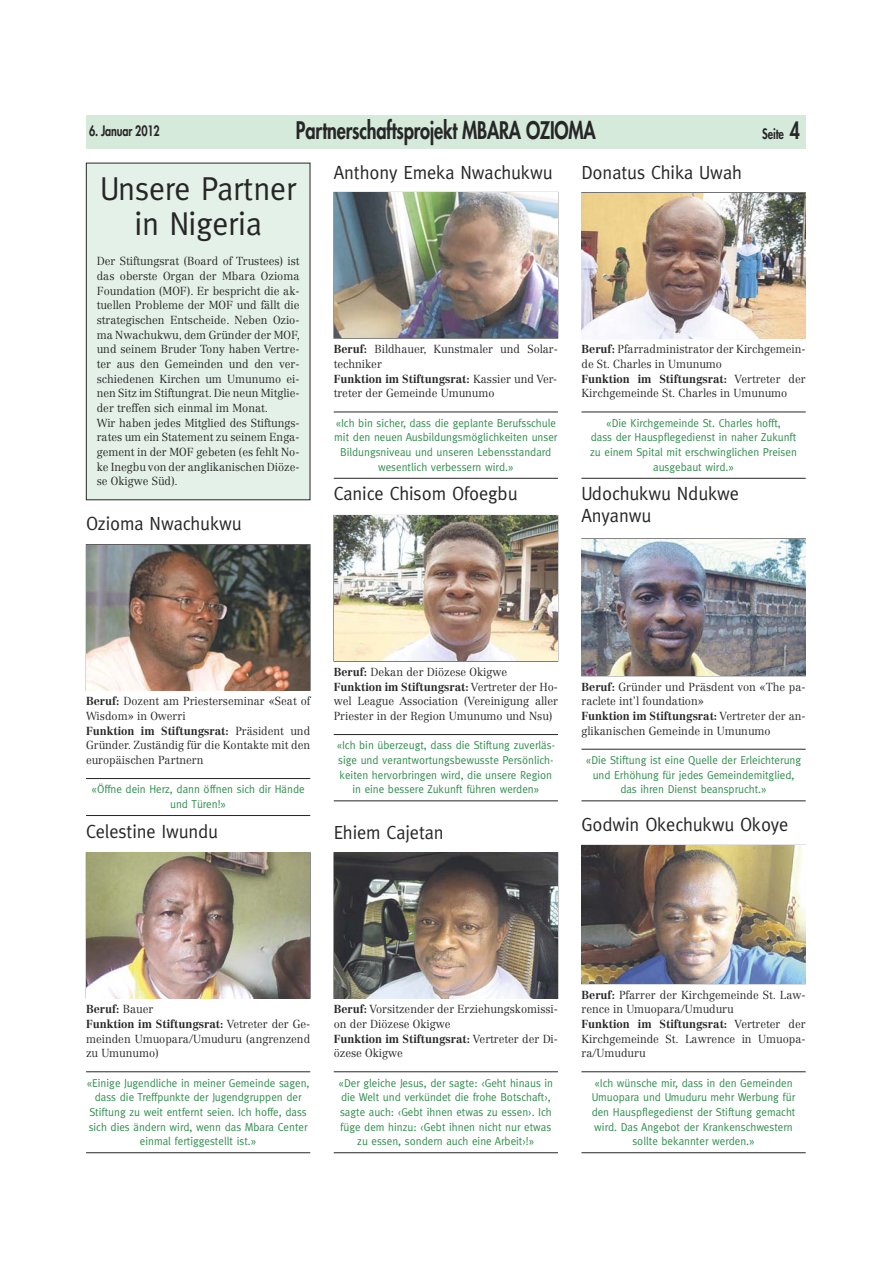
<style>
.page{position:relative;width:893px;height:1263px;background:#fff}
.page>*{position:absolute;margin:0;border:0;box-sizing:border-box;transform-origin:0 0}
.t1{font:33.15px/35.7px "Meta";letter-spacing:-.005em;color:#272627;text-align:center;scale:.96 1}
.t2{font:800 23.55px "Futura";letter-spacing:-.015em;color:#272627;scale:.77 1}
.t3{font:19.2px/21.6px "Meta";letter-spacing:-.005em;color:#272627;scale:.96 1}
.t4{font:800 14.1px "Futura";letter-spacing:-.015em;color:#272627;scale:.77 1}
.t5{font:300 11.55px/14.7px "Centennial LT Std";color:#272627;scale:.96 1}
.t6{font:11.55px/14.7px "Meta";color:#2f8d4d;text-align:center;scale:.96 1}
.s1{font-size:22.95px}
.s2{font-weight:700}
</style>
<div class="page">
<div style="left:86px;top:115px;width:719px;height:33px;background:#d6eadc"></div>
<div style="left:87px;top:163px;width:223px;height:337px;background:#e4f1e8"></div>
<div style="left:86px;top:163px;width:224px;height:337px;border:1px solid #272627"></div>
<svg style="left:86px;top:778px;width:225px;height:1px"></svg>
<svg style="left:86px;top:815px;width:225px;height:1px"></svg>
<img style="left:87px;top:545px;width:223px;height:145px">
<svg style="left:333px;top:734px;width:225px;height:1px"></svg>
<svg style="left:333px;top:800px;width:225px;height:2px"></svg>
<img style="left:334px;top:516px;width:223px;height:145px">
<svg style="left:581px;top:1071px;width:225px;height:1px"></svg>
<svg style="left:581px;top:1152px;width:225px;height:1px"></svg>
<img style="left:582px;top:846px;width:223px;height:137px">
<svg style="left:581px;top:749px;width:225px;height:1px"></svg>
<svg style="left:581px;top:800px;width:225px;height:2px"></svg>
<img style="left:582px;top:539px;width:223px;height:137px">
<svg style="left:333px;top:411px;width:225px;height:2px"></svg>
<svg style="left:333px;top:478px;width:225px;height:1px"></svg>
<img style="left:334px;top:193px;width:223px;height:145px">
<svg style="left:86px;top:1071px;width:225px;height:1px"></svg>
<svg style="left:86px;top:1152px;width:225px;height:1px"></svg>
<img style="left:87px;top:853px;width:223px;height:145px">
<svg style="left:581px;top:411px;width:225px;height:2px"></svg>
<svg style="left:581px;top:478px;width:225px;height:1px"></svg>
<img style="left:582px;top:193px;width:223px;height:145px">
<svg style="left:333px;top:1071px;width:225px;height:1px"></svg>
<svg style="left:333px;top:1152px;width:225px;height:1px"></svg>
<img style="left:334px;top:853px;width:223px;height:145px">
<p class="t4" style="left:89px;top:122px;width:93px">6. Januar 2012</p>
<h2 class="t2" style="left:296px;top:115px;width:391px">Partnerschaftsprojekt MBARA OZIOMA</h2>
<p class="t4" style="left:762px;top:125px;width:50px">Seite <span class="s1">4</span></p>
<h1 class="t1" style="left:100px;top:170px;width:206px">Unsere Partner in Nigeria</h1>
<p class="t5" style="left:97px;top:255px;width:213px">Der Stiftungsrat (Board of Trustees) ist das oberste Organ der Mbara Ozioma Foundation (MOF). Er bespricht die ak&shy;tuellen Probleme der MOF und fällt die strategischen Entscheide. Neben Ozio&shy;ma Nwachukwu, dem Gründer der MOF, und seinem Bruder Tony haben Vertre&shy;ter aus den Gemeinden und den ver&shy;schiedenen Kirchen um Umunumo ei&shy;nen Sitz im Stiftungrat. Die neun Mitglie&shy;der treffen sich einmal im Monat.<br>Wir haben jedes Mitglied des Stiftungs&shy;rates um ein Statement zu seinem Enga&shy;gement in der MOF gebeten (es fehlt No&shy;ke Inegbu von der anglikanischen Diöze&shy;se Okigwe Süd).</p>
<h3 class="t3" style="left:86px;top:512px;width:164px">Ozioma Nwachukwu</h3>
<h3 class="t3" style="left:581px;top:161px;width:169px">Donatus Chika Uwah</h3>
<h3 class="t3" style="left:334px;top:161px;width:229px">Anthony Emeka Nwachukwu</h3>
<p class="t5" style="left:334px;top:343px;width:235px"><span class="s2">Beruf:</span> Bildhauer, Kunstmaler und Solar&shy;techniker<br><span class="s2">Funktion im Stiftungsrat:</span> Kassier und Ver&shy;treter der Gemeinde Umunumo</p>
<p class="t6" style="left:334px;top:415px;width:234px">«Ich bin sicher, dass die geplante Berufsschule mit den neuen Ausbildungsmöglichkeiten unser Bildungsniveau und unseren Lebensstandard wesentlich verbessern wird.»</p>
<p class="t5" style="left:581px;top:343px;width:235px"><span class="s2">Beruf:</span> Pfarradministrator der Kirchgemein&shy;de St. Charles in Umunumo<br><span class="s2">Funktion im Stiftungsrat:</span> Vertreter der Kirchgemeinde St. Charles in Umunumo</p>
<p class="t6" style="left:590px;top:415px;width:217px">«Die Kirchgemeinde St. Charles hofft,<br>dass der Hauspflegedienst in naher Zukunft zu einem Spital mit erschwinglichen Preisen ausgebaut wird.»</p>
<h3 class="t3" style="left:334px;top:483px;width:193px">Canice Chisom Ofoegbu</h3>
<h3 class="t3" style="left:581px;top:483px;width:165px">Udochukwu Ndukwe<br>Anyanwu</h3>
<p class="t5" style="left:86px;top:695px;width:235px"><span class="s2">Beruf:</span> Dozent am Priesterseminar «Seat of Wisdom» in Owerri<br><span class="s2">Funktion im Stiftungsrat:</span> Präsident und Gründer. Zuständig für die Kontakte mit den europäischen Partnern</p>
<p class="t6" style="left:92px;top:782px;width:223px">«Öffne dein Herz, dann öffnen sich dir Hände und Türen!»</p>
<h3 class="t3" style="left:86px;top:820px;width:139px">Celestine Iwundu</h3>
<p class="t5" style="left:334px;top:666px;width:235px"><span class="s2">Beruf:</span> Dekan der Diözese Okigwe <span class="s2">Funktion im Stiftungsrat:</span> Vertreter der Ho&shy;wel League Association (Vereinigung aller Priester in der Region Umunumo und Nsu)</p>
<p class="t6" style="left:336px;top:738px;width:229px">«Ich bin überzeugt, dass die Stiftung zuverläs&shy;sige und verantwortungsbewusste Persönlich&shy;keiten hervorbringen wird, die unsere Region in eine bessere Zukunft führen werden»</p>
<h3 class="t3" style="left:334px;top:821px;width:116px">Ehiem Cajetan</h3>
<p class="t5" style="left:581px;top:680px;width:235px"><span class="s2">Beruf:</span> Gründer und Präsdent von «The pa&shy;raclete int’l foundation»<br><span class="s2">Funktion im Stiftungsrat:</span> Vertreter der an&shy;glikanischen Gemeinde in Umunumo</p>
<p class="t6" style="left:586px;top:752px;width:226px">«Die Stiftung ist eine Quelle der Erleichterung und Erhöhung für jedes Gemeindemitglied, das ihren Dienst beansprucht.»</p>
<h3 class="t3" style="left:581px;top:813px;width:217px">Godwin Okechukwu Okoye</h3>
<p class="t5" style="left:86px;top:1003px;width:235px"><span class="s2">Beruf:</span> Bauer<br><span class="s2">Funktion im Stiftungsrat:</span> Vetreter der Ge&shy;meinden Umuopara/Umuduru (angrenzend zu Umunumo)</p>
<p class="t6" style="left:87px;top:1075px;width:233px">«Einige Jugendliche in meiner Gemeinde sagen, dass die Treffpunkte der Jugendgruppen der Stiftung zu weit entfernt seien. Ich hoffe, dass sich dies ändern wird, wenn das Mbara Center einmal fertiggestellt ist.»</p>
<p class="t5" style="left:334px;top:1003px;width:235px"><span class="s2">Beruf:</span> Vorsitzender der Erziehungskomissi&shy;on der Diözese Okigwe<br><span class="s2">Funktion im Stiftungsrat:</span> Vertreter der Di&shy;özese Okigwe</p>
<p class="t6" style="left:338px;top:1075px;width:225px">«Der gleiche Jesus, der sagte: ‹Geht hinaus in die Welt und verkündet die frohe Botschaft›, sagte auch: ‹Gebt ihnen etwas zu essen›. Ich füge dem hinzu: ‹Gebt ihnen nicht nur etwas zu essen, sondern auch eine Arbeit›!»</p>
<p class="t5" style="left:581px;top:988px;width:235px"><span class="s2">Beruf:</span> Pfarrer der Kirchgemeinde St. Law&shy;rence in Umuopara/Umuduru<br><span class="s2">Funktion im Stiftungsrat:</span> Vertreter der<br>Kirchgemeinde St. Lawrence in Umuopa&shy;ra/Umuduru</p>
<p class="t6" style="left:591px;top:1075px;width:214px">«Ich wünsche mir, dass in den Gemeinden Umuopara und Umuduru mehr Werbung für den Hauspflegedienst der Stiftung gemacht wird. Das Angebot der Krankenschwestern sollte bekannter werden.»</p>
</div>
